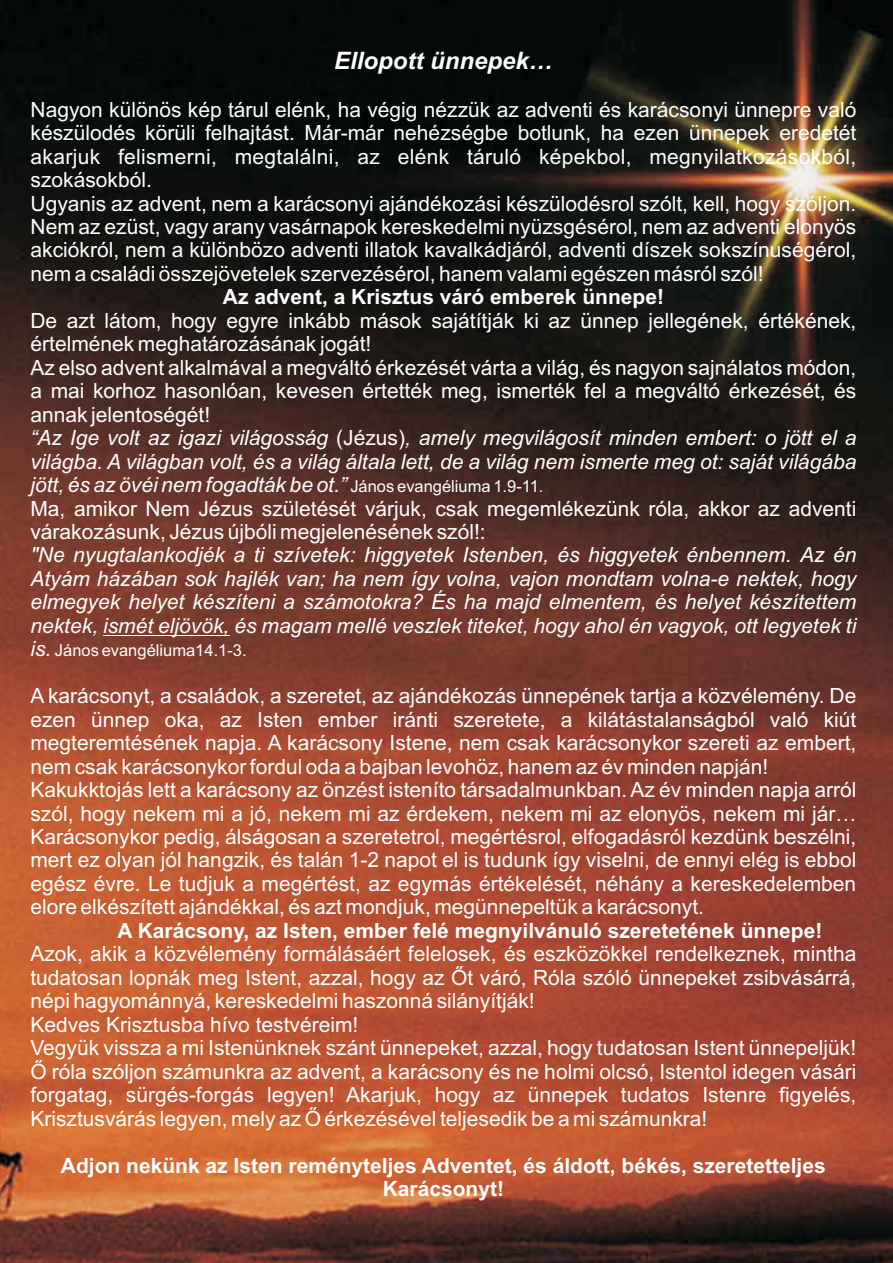
<style>
.page{position:relative;width:893px;height:1263px;background:#fff}
.page>*{position:absolute;margin:0;border:0;box-sizing:border-box;transform-origin:0 0}
.t1{font:italic 700 24px "Arial";color:#fff}
.t2{font:21px/23.4px "Arial";color:#fff}
.t3{font:italic 21px/23.4px "Arial";color:#fff;text-align:justify}
.t4{font:700 21px/23.4px "Arial";color:#fff;text-align:center}
.t5{font:16.5px "Arial";color:#fff}
.s1{font-style:italic}
.s2{font-size:16.5px}
.s3{font-style:italic;font-size:16.5px}
</style>
<div class="page">
<img style="left:0;top:0;width:893px;height:1263px">
<hr style="left:103px;top:635px;width:127px;height:1px;background:#fff">
<p class="t1" style="left:334px;top:52px;width:220px">Ellopott ünnepek…</p>
<p class="t2" style="left:30px;top:100px;width:827px">Nagyon különös kép tárul elénk, ha végig nézzük az adventi és karácsonyi ünnepre való készülodés körüli felhajtást. Már-már nehézségbe botlunk, ha ezen ünnepek eredetét akarjuk felismerni, megtalálni, az elénk táruló képekbol, megnyilatkozásokból, szokásokból.<br>Ugyanis az advent, nem a karácsonyi ajándékozási készülodésrol szólt, kell, hogy szóljon.<br>Nem az ezüst, vagy arany vasárnapok kereskedelmi nyüzsgésérol, nem az adventi elonyös akciókról, nem a különbözo adventi illatok kavalkádjáról, adventi díszek sokszínuségérol, nem a családi összejövetelek szervezésérol, hanem valami egészen másról szól!</p>
<p class="t4" style="left:223px;top:287px;width:443px">Az advent, a Krisztus váró emberek ünnepe!</p>
<p class="t2" style="left:30px;top:311px;width:827px">De azt látom, hogy egyre inkább mások sajátítják ki az ünnep jellegének, értékének, értelmének meghatározásának jogát!<br>Az elso advent alkalmával a megváltó érkezését várta a világ, és nagyon sajnálatos módon, a mai korhoz hasonlóan, kevesen értették meg, ismerték fel a megváltó érkezését, és annak jelentoségét!<br><span class="s1">“Az Ige volt az igazi világosság</span> (Jézus)<span class="s1">, amely megvilágosít minden embert: o jött el a világba. A világban volt, és a világ általa lett, de a világ nem ismerte meg ot: saját világába jött, és az övéi nem fogadták be ot.”</span> <span class="s2">János evangéliuma 1.9-11</span><span class="s3">.<br></span>Ma, amikor Nem Jézus születését várjuk, csak megemlékezünk róla, akkor az adventi várakozásunk, Jézus újbóli megjelenésének szól!:</p>
<p class="t3" style="left:30px;top:545px;width:827px">"Ne nyugtalankodjék a ti szívetek: higgyetek Istenben, és higgyetek énbennem. Az én Atyám házában sok hajlék van; ha nem így volna, vajon mondtam volna-e nektek, hogy elmegyek helyet készíteni a számotokra? És ha majd elmentem, és helyet készítettem nektek, ismét eljövök, és magam mellé veszlek titeket, hogy ahol én vagyok, ott legyetek ti is.</p>
<p class="t5" style="left:55px;top:644px;width:193px">János evangéliuma14.1-3.</p>
<p class="t2" style="left:30px;top:686px;width:827px">A karácsonyt, a családok, a szeretet, az ajándékozás ünnepének tartja a közvélemény. De ezen ünnep oka, az Isten ember iránti szeretete, a kilátástalanságból való kiút megteremtésének napja. A karácsony Istene, nem csak karácsonykor szereti az embert, nem csak karácsonykor fordul oda a bajban levohöz, hanem az év minden napján!<br>Kakukktojás lett a karácsony az önzést isteníto társadalmunkban. Az év minden napja arról szól, hogy nekem mi a jó, nekem mi az érdekem, nekem mi az elonyös, nekem mi jár… Karácsonykor pedig, álságosan a szeretetrol, megértésrol, elfogadásról kezdünk beszélni, mert ez olyan jól hangzik, és talán 1-2 napot el is tudunk így viselni, de ennyi elég is ebbol egész évre. Le tudjuk a megértést, az egymás értékelését, néhány a kereskedelemben elore elkészített ajándékkal, és azt mondjuk, megünnepeltük a karácsonyt.</p>
<p class="t4" style="left:117px;top:921px;width:706px">A Karácsony, az Isten, ember felé megnyilvánuló szeretetének ünnepe!</p>
<p class="t2" style="left:30px;top:944px;width:827px">Azok, akik a közvélemény formálásáért felelosek, és eszközökkel rendelkeznek, mintha tudatosan lopnák meg Istent, azzal, hogy az Ot váró, Róla szóló ünnepeket zsibvásárrá, népi hagyománnyá, kereskedelmi haszonná silányítják!<br>Kedves Krisztusba hívo testvéreim!<br>Vegyük vissza a mi Istenünknek szánt ünnepeket, azzal, hogy tudatosan Istent ünnepeljük!<br>O róla szóljon számunkra az advent, a karácsony és ne holmi olcsó, Istentol idegen vásári forgatag, sürgés-forgás legyen! Akarjuk, hogy az ünnepek tudatos Istenre figyelés, Krisztusvárás legyen, mely az O érkezésével teljesedik be a mi számunkra!</p>
<p class="t4" style="left:61px;top:1155px;width:766px">Adjon nekünk az Isten reményteljes Adventet, és áldott, békés, szeretetteljes<br>Karácsonyt!</p>
</div>
